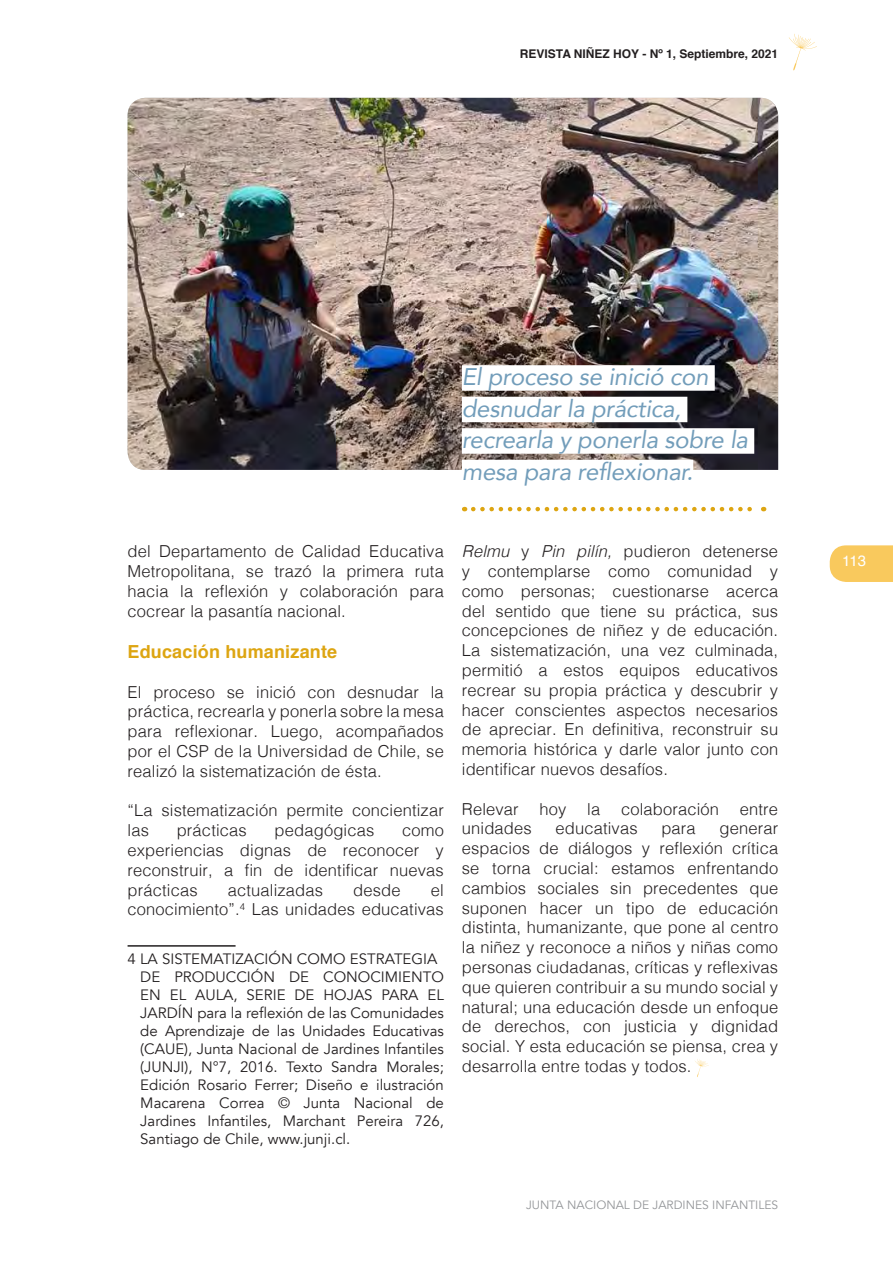
<style>
.page{position:relative;width:893px;height:1263px;background:#fff}
.page>*{position:absolute;margin:0;border:0;box-sizing:border-box;transform-origin:0 0}
.t1{font:italic 24px/31.5px "Avenir";letter-spacing:-.01em;color:#729dba}
.t2{font:700 18px "Helvetica";letter-spacing:.01em;color:#dda512}
.t3{font:300 16.5px/19.8px "Helvetica";letter-spacing:.01em;color:#231f20;text-align:justify}
.t4{font:15px/18px "Avenir";color:#231f20}
.t5{font:15px "Helvetica";color:#fff}
.t6{font:700 12px "Helvetica";color:#231f20}
.t7{font:12px "Avenir";color:#939598}
.s1{font-style:italic}
</style>
<div class="page">
<svg style="left:830px;top:545px;width:63px;height:37px;background:#f9cb65"></svg>
<svg style="left:789px;top:34px;width:28px;height:37px"></svg>
<img style="left:128px;top:98px;width:650px;height:372px">
<hr style="left:128px;top:945px;width:108px;height:2px;background:#231f20">
<svg style="left:695px;top:1059px;width:14px;height:18px"></svg>
<div style="left:462px;top:365px;width:253px;height:26px;background:#fff"></div>
<div style="left:462px;top:397px;width:225px;height:25px;background:#fff"></div>
<div style="left:462px;top:428px;width:292px;height:26px;background:#fff"></div>
<div style="left:462px;top:460px;width:231px;height:25px;background:#fff"></div>
<svg style="left:473px;top:507px;width:291px;height:4px"></svg>
<p class="t6" style="left:520px;top:44px;width:260px">REVISTA NIÑEZ HOY - Nº 1, Septiembre, 2021</p>
<h1 class="t1" style="left:462px;top:361px;width:288px">El proceso se inició con desnudar la práctica, recrearla y ponerla sobre la mesa para reflexionar.</h1>
<p class="t3" style="left:128px;top:540px;width:318px">del Departamento de Calidad Educativa Metropolitana, se trazó la primera ruta hacia la reflexión y colaboración para cocrear la pasantía nacional.</p>
<p class="t2" style="left:128px;top:637px;width:211px">Educación humanizante</p>
<p class="t3" style="left:128px;top:681px;width:318px">El proceso se inició con desnudar la práctica, recrearla y ponerla sobre la mesa para reflexionar. Luego, acompañados por el CSP de la Universidad de Chile, se realizó la sistematización de ésta.</p>
<p class="t3" style="left:128px;top:799px;width:318px">“La sistematización permite concientizar las</p>
<p class="t3" style="left:177px;top:819px;width:72px">prácticas</p>
<p class="t3" style="left:275px;top:819px;width:101px">pedagógicas</p>
<p class="t3" style="left:128px;top:819px;width:318px;text-indent:275px">como experiencias dignas de reconocer y reconstruir, a fin de identificar nuevas prácticas</p>
<p class="t3" style="left:128px;top:879px;width:318px;text-align:right">el<br>conocimiento”.<sup>4</sup> Las unidades educativas</p>
<p class="t4" style="left:140px;top:950px;width:305px;text-indent:-13px">4 LA SISTEMATIZACIÓN COMO ESTRATEGIA DE PRODUCCIÓN DE CONOCIMIENTO EN EL AULA, SERIE DE HOJAS PARA EL JARDÍN para la reflexión de las Comunidades de Aprendizaje de las Unidades Educativas (CAUE), Junta Nacional de Jardines Infantiles (JUNJI), N°7, 2016. Texto Sandra Morales; Edición Rosario Ferrer; Diseño e ilustración Macarena Correa © Junta Nacional de Jardines Infantiles, Marchant Pereira 726, Santiago de Chile, www.junji.cl.</p>
<p class="t3" style="left:228px;top:879px;width:97px">actualizadas</p>
<p class="t3" style="left:353px;top:879px;width:49px">desde</p>
<p class="t3" style="left:462px;top:540px;width:318px"><span class="s1">Relmu</span> y <span class="s1">Pin pilín,</span> pudieron detenerse y contemplarse como comunidad y como personas; cuestionarse acerca del sentido que tiene su práctica, sus concepciones de niñez y de educación.<br>La sistematización, una vez culminada, permitió a estos equipos educativos recrear su propia práctica y descubrir y hacer conscientes aspectos necesarios de apreciar. En definitiva, reconstruir su memoria histórica y darle valor junto con identificar nuevos desafíos.</p>
<p class="t3" style="left:462px;top:798px;width:58px">Relevar</p>
<p class="t3" style="left:540px;top:798px;width:28px">hoy</p>
<p class="t3" style="left:587px;top:798px;width:15px">la</p>
<p class="t3" style="left:621px;top:798px;width:100px">colaboración</p>
<p class="t3" style="left:740px;top:798px;width:40px">entre</p>
<p class="t3" style="left:462px;top:817px;width:71px">unidades</p>
<p class="t3" style="left:555px;top:817px;width:84px">educativas</p>
<p class="t3" style="left:661px;top:817px;width:36px">para</p>
<p class="t3" style="left:462px;top:817px;width:318px;text-indent:258px">generar espacios de diálogos y reflexión crítica se torna crucial: estamos enfrentando cambios sociales sin precedentes que suponen hacer un tipo de educación distinta, humanizante, que pone al centro la niñez y reconoce a niños y niñas como personas ciudadanas, críticas y reflexivas que quieren contribuir a su mundo social y natural; una educación desde un enfoque de derechos, con justicia y dignidad social. Y esta educación se piensa, crea y desarrolla entre todas y todos.</p>
<p class="t7" style="left:526px;top:1197px;width:254px">JUNTA NACIONAL DE JARDINES INFANTILES</p>
<p class="t5" style="left:842px;top:550px;width:25px">113</p>
</div>
